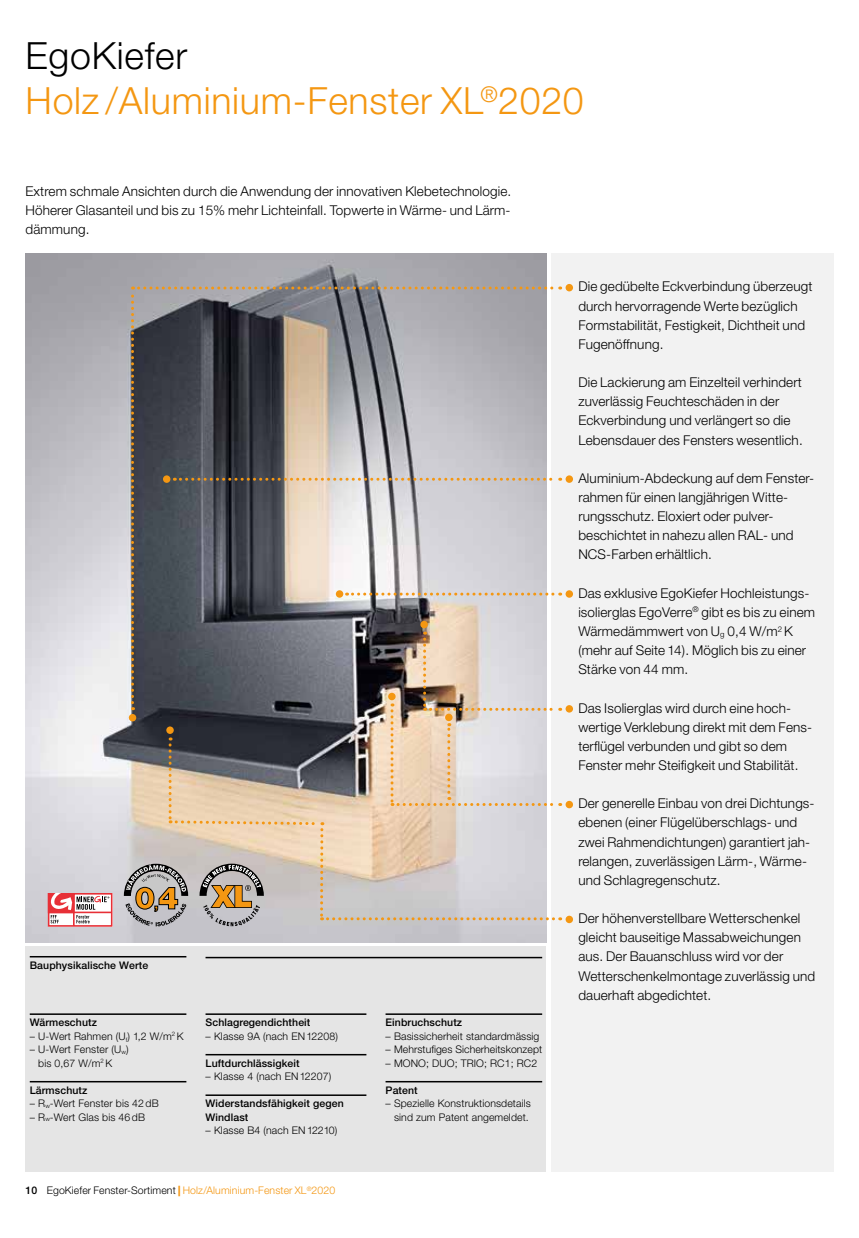
<style>
.page{position:relative;width:859px;height:1238px;background:#fff}
.page>*{position:absolute;margin:0;border:0;box-sizing:border-box;transform-origin:0 0}
.t1{font:300 37.5px/45px "Helvetica Neue LT Std";letter-spacing:.02em;color:#f49712}
.t2{font:300 13.5px/19.2px "Helvetica Neue LT Std";letter-spacing:.01em;color:#000}
.t3{font:300 10.5px/13.5px "Helvetica Neue LT Std";letter-spacing:.01em;color:#000}
.t4{font:500 10.5px/13.5px "Helvetica Neue LT Std";letter-spacing:.01em;color:#000}
.t5{font:300 10.5px "Helvetica Neue LT Std";letter-spacing:.01em;color:#f49712}
.s1{color:#000}
.s2{font-size:6.15px}
.s3{font-weight:800}
</style>
<div class="page">
<div style="left:26px;top:946px;width:520px;height:225px;background:#e5e5e5"></div>
<div style="left:551px;top:253px;width:282px;height:918px;background:#f2f2f2"></div>
<img style="left:26px;top:253px;width:520px;height:689px">
<hr style="left:30px;top:1013px;width:156px;height:1px;background:#000">
<hr style="left:30px;top:1080px;width:156px;height:2px;background:#000">
<hr style="left:30px;top:955px;width:156px;height:2px;background:#000">
<hr style="left:206px;top:1013px;width:160px;height:1px;background:#000">
<hr style="left:206px;top:1053px;width:160px;height:2px;background:#000">
<hr style="left:206px;top:1094px;width:160px;height:1px;background:#000">
<hr style="left:386px;top:1013px;width:156px;height:1px;background:#000">
<hr style="left:386px;top:1080px;width:156px;height:2px;background:#000">
<hr style="left:206px;top:956px;width:336px;height:2px;background:#000">
<div style="left:566px;top:284px;width:7px;height:7px;background:#f49712;border-radius:50%"></div>
<div style="left:566px;top:475px;width:7px;height:8px;background:#f49712;border-radius:50%"></div>
<div style="left:566px;top:590px;width:7px;height:7px;background:#f49712;border-radius:50%"></div>
<div style="left:566px;top:705px;width:7px;height:7px;background:#f49712;border-radius:50%"></div>
<div style="left:566px;top:800px;width:7px;height:8px;background:#f49712;border-radius:50%"></div>
<div style="left:566px;top:915px;width:7px;height:8px;background:#f49712;border-radius:50%"></div>
<svg style="left:48px;top:893px;width:64px;height:33px"></svg>
<svg style="left:124px;top:286px;width:437px;height:640px;background:#a39e9b"></svg>
<h1 class="t1" style="left:26px;top:33px;width:560px"><span class="s1">EgoKiefer<br></span>Holz /Aluminium-Fenster XL<sup>®</sup>2020</h1>
<p class="t2" style="left:26px;top:181px;width:487px">Extrem schmale Ansichten durch die Anwendung der innovativen Klebetechnologie.<br>Höherer Glasanteil und bis zu 15% mehr Lichteinfall. Topwerte in Wärme- und Lärm&shy;dämmung.</p>
<p class="t4" style="left:30px;top:958px;width:120px">Bauphysikalische Werte</p>
<p class="t4" style="left:30px;top:1015px;width:69px">Wärmeschutz</p>
<p class="t3" style="left:30px;top:1029px;width:155px">– U-Wert Rahmen (U<sub>f</sub>) 1,2 W/m<sup>2</sup> K</p>
<p class="t3" style="left:38px;top:1042px;width:92px;text-indent:-9px">– U-Wert Fenster (U<span class="s2">w</span>) bis 0,67 W/m<sup>2</sup> K</p>
<p class="t4" style="left:30px;top:1083px;width:59px">Lärmschutz</p>
<p class="t3" style="left:30px;top:1096px;width:130px">– R<span class="s2">w</span>-Wert Fenster bis 42 dB</p>
<p class="t3" style="left:30px;top:1110px;width:117px">– R<span class="s2">w</span>-Wert Glas bis 46 dB</p>
<p class="t4" style="left:206px;top:1015px;width:106px">Schlagregendichtheit</p>
<p class="t3" style="left:206px;top:1029px;width:134px">– Klasse 9A (nach EN 12208)</p>
<p class="t4" style="left:206px;top:1056px;width:96px">Luftdurchlässigkeit</p>
<p class="t3" style="left:206px;top:1069px;width:127px">– Klasse 4 (nach EN 12207)</p>
<p class="t4" style="left:206px;top:1096px;width:140px">Widerstandsfähigkeit gegen<br>Windlast</p>
<p class="t3" style="left:206px;top:1123px;width:133px">– Klasse B4 (nach EN 12210)</p>
<p class="t4" style="left:26px;top:1183px;width:13px">10</p>
<p class="t5" style="left:47px;top:1184px;width:290px"><span class="s1">EgoKiefer Fenster-Sortiment</span> <span class="s3">|</span> Holz/Aluminium-Fenster XL<sup>®</sup>2020</p>
<p class="t4" style="left:386px;top:1015px;width:78px">Einbruchschutz</p>
<p class="t3" style="left:386px;top:1029px;width:155px">– Basissicherheit standardmässig</p>
<p class="t3" style="left:386px;top:1042px;width:158px">– Mehrstufiges Sicherheitskonzept</p>
<p class="t3" style="left:386px;top:1056px;width:153px">– MONO; DUO; TRIO; RC1; RC2</p>
<p class="t4" style="left:386px;top:1083px;width:34px">Patent</p>
<p class="t3" style="left:386px;top:1096px;width:147px;text-align:right">– Spezielle Konstruktionsdetails sind zum Patent angemeldet.</p>
<p class="t2" style="left:578px;top:277px;width:236px">Die gedübelte Eckverbindung überzeugt durch hervorragende Werte bezüglich Formstabilität, Festigkeit, Dichtheit und Fugenöffnung.</p>
<p class="t2" style="left:578px;top:372px;width:226px">Die Lackierung am Einzelteil verhindert zuverlässig Feuchteschäden in der Eckverbindung und verlängert so die Lebensdauer des Fensters wesentlich.</p>
<p class="t2" style="left:578px;top:468px;width:237px">Aluminium-Abdeckung auf dem Fenster&shy;rahmen für einen langjährigen Witte&shy;rungsschutz. Eloxiert oder pulver&shy;beschichtet in nahezu allen RAL- und NCS-Farben erhältlich.</p>
<p class="t2" style="left:578px;top:583px;width:238px">Das exklusive EgoKiefer Hochleistungs&shy;isolierglas EgoVerre<sup>®</sup> gibt es bis zu einem Wärmedämmwert von U<sub>g</sub> 0,4 W/m<sup>2</sup> K (mehr auf Seite 14). Möglich bis zu einer Stärke von 44 mm.</p>
<p class="t2" style="left:578px;top:698px;width:235px">Das Isolierglas wird durch eine hoch&shy;wertige Verklebung direkt mit dem Fens&shy;terflügel verbunden und gibt so dem Fenster mehr Steifigkeit und Stabilität.</p>
<p class="t2" style="left:578px;top:793px;width:238px">Der generelle Einbau von drei Dichtungs&shy;ebenen (einer Flügelüberschlags- und zwei Rahmendichtungen) garantiert jah&shy;relangen, zuverlässigen Lärm-, Wärme&shy;und Schlagregenschutz.</p>
<p class="t2" style="left:578px;top:908px;width:238px">Der höhenverstellbare Wetterschenkel gleicht bauseitige Massabweichungen aus. Der Bauanschluss wird vor der Wetterschenkelmontage zuverlässig und dauerhaft abgedichtet.</p>
</div>
